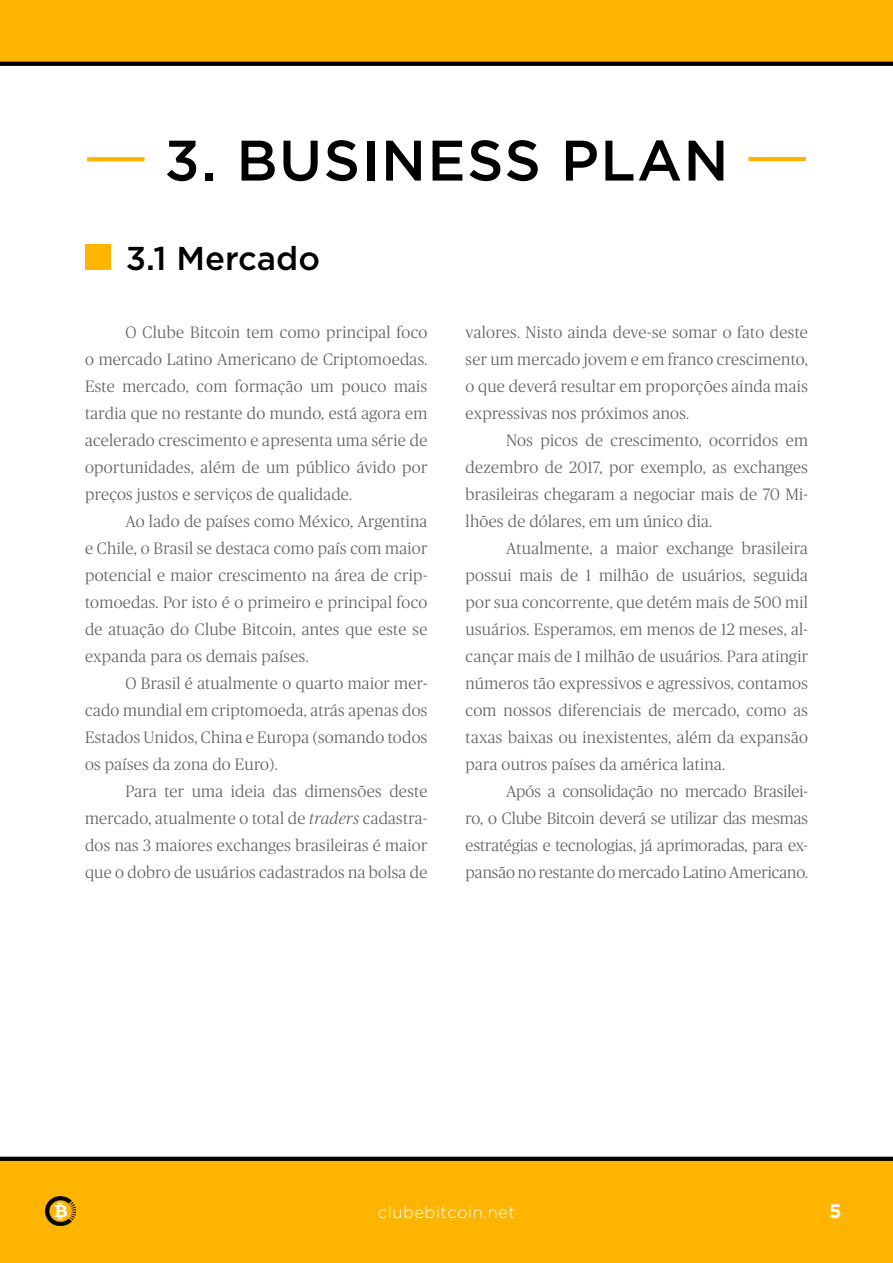
<style>
.page{position:relative;width:893px;height:1263px;background:#fff}
.page>*{position:absolute;margin:0;border:0;box-sizing:border-box;transform-origin:0 0}
.t1{font:500 57px "Gotham";letter-spacing:.025em;color:#000}
.t2{font:500 33px "Gotham";color:#000}
.t3{font:700 19.5px "Gotham";color:#fff}
.t4{font:300 16.5px/27px "Publico";letter-spacing:.02em;color:#636466;text-align:justify}
.t5{font:300 16.5px "Gotham";letter-spacing:.03em;color:#fff}
.s1{font-style:italic}
</style>
<div class="page">
<div style="left:0;top:1159px;width:893px;height:104px;background:#ffb400"></div>
<div style="left:0;top:0;width:893px;height:63px;background:#ffb400"></div>
<svg style="left:0;top:62px;width:893px;height:4px;background:#050505"></svg>
<svg style="left:0;top:1157px;width:893px;height:4px;background:#030200"></svg>
<img style="left:45px;top:1196px;width:30px;height:30px">
<svg style="left:87px;top:157px;width:58px;height:4px"></svg>
<hr style="left:748px;top:157px;width:58px;height:4px;background:#ffb400">
<div style="left:85px;top:245px;width:25px;height:25px;background:#ffb400"></div>
<h1 class="t1" style="left:164px;top:123px;width:566px">3. BUSI NESS PLAN</h1>
<h2 class="t2" style="left:126px;top:237px;width:196px">3.1 MERCADO</h2>
<p class="t4" style="left:85px;top:319px;width:344px;text-indent:40px">O Clube Bitcoin tem como principal foco o mercado Latino Americano de Criptomoedas.<br>Este mercado, com formação um pouco mais tardia que no restante do mundo, está agora em acelerado crescimento e apresenta uma série de oportunidades, além de um público ávido por preços justos e serviços de qualidade.</p>
<p class="t4" style="left:85px;top:508px;width:344px;text-indent:40px">Ao lado de países como México, Argentina e Chile, o Brasil se destaca como país com maior potencial e maior crescimento na área de crip&shy;tomoedas. Por isto é o primeiro e principal foco de atuação do Clube Bitcoin, antes que este se expanda para os demais países.</p>
<p class="t4" style="left:85px;top:670px;width:344px;text-indent:40px">O Brasil é atualmente o quarto maior mer&shy;cado mundial em criptomoeda, atrás apenas dos Estados Unidos, China e Europa (somando todos os países da zona do Euro).</p>
<p class="t4" style="left:85px;top:778px;width:344px;text-indent:40px">Para ter uma ideia das dimensões deste mercado, atualmente o total de <span class="s1">traders</span> cadastra&shy;dos nas 3 maiores exchanges brasileiras é maior que o dobro de usuários cadastrados na bolsa de</p>
<p class="t4" style="left:466px;top:319px;width:344px">valores. Nisto ainda deve-se somar o fato deste ser um mercado jovem e em franco crescimento, o que deverá resultar em proporções ainda mais expressivas nos próximos anos.</p>
<p class="t4" style="left:466px;top:427px;width:344px;text-indent:40px">Nos picos de crescimento, ocorridos em dezembro de 2017, por exemplo, as exchanges brasileiras chegaram a negociar mais de 70 Mi&shy;lhões de dólares, em um único dia.</p>
<p class="t4" style="left:466px;top:534px;width:344px;text-indent:40px">Atualmente, a maior exchange brasileira possui mais de 1 milhão de usuários, seguida por sua concorrente, que detém mais de 500 mil usuários. Esperamos, em menos de 12 meses, al&shy;cançar mais de 1 milhão de usuários. Para atingir números tão expressivos e agressivos, contamos com nossos diferenciais de mercado, como as taxas baixas ou inexistentes, além da expansão para outros países da américa latina.</p>
<p class="t4" style="left:466px;top:777px;width:344px;text-indent:40px">Após a consolidação no mercado Brasilei&shy;ro, o Clube Bitcoin deverá se utilizar das mesmas estratégias e tecnologias, já aprimoradas, para ex&shy;pansão no restante do mercado Latino Americano.</p>
<p class="t5" style="left:378px;top:1201px;width:139px">clubebitcoin.net</p>
<p class="t3" style="left:829px;top:1198px;width:14px">5</p>
</div>
